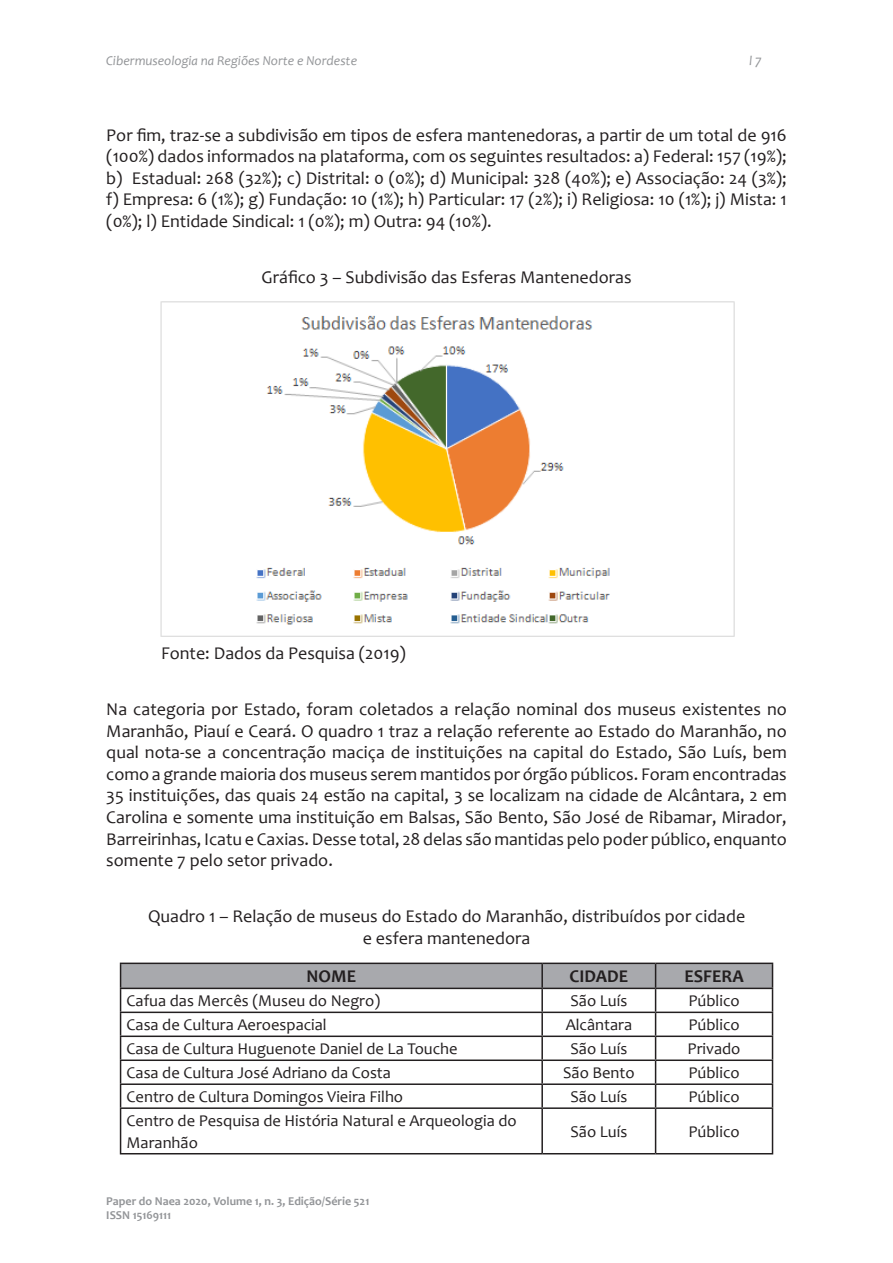
<style>
.page{position:relative;width:893px;height:1263px;background:#fff}
.page>*{position:absolute;margin:0;border:0;box-sizing:border-box;transform-origin:0 0}
.paragrafo{font:18px/21.6px "Candara";color:#231f20;text-align:justify}
.t1{font:700 18px "Candara";color:#231f20}
.t2{font:16.5px/21.6px "Candara";color:#231f20}
.t3{font:italic 13.5px "Candara";color:#939598}
.t4{font:700 12px/14.4px "Candara";color:#939598}
.s1{font-size:14.25px}
</style>
<div class="page">
<img style="left:160px;top:301px;width:575px;height:336px">
<hr style="left:120px;top:962px;width:422px;height:2px;background:#231f20">
<hr style="left:542px;top:962px;width:114px;height:2px;background:#231f20">
<hr style="left:656px;top:962px;width:117px;height:2px;background:#231f20">
<svg style="left:120px;top:963px;width:653px;height:144px"></svg>
<hr style="left:120px;top:1107px;width:422px;height:2px;background:#231f20">
<hr style="left:120px;top:1109px;width:1px;height:44px;background:#231f20">
<hr style="left:542px;top:1107px;width:114px;height:2px;background:#231f20">
<hr style="left:541px;top:1109px;width:2px;height:44px;background:#231f20">
<hr style="left:656px;top:1107px;width:117px;height:2px;background:#231f20">
<hr style="left:655px;top:1109px;width:1px;height:44px;background:#231f20">
<hr style="left:772px;top:1109px;width:1px;height:44px;background:#231f20">
<hr style="left:120px;top:1153px;width:422px;height:1px;background:#231f20">
<hr style="left:542px;top:1153px;width:114px;height:1px;background:#231f20">
<hr style="left:656px;top:1153px;width:117px;height:1px;background:#231f20">
<p class="t3" style="left:106px;top:53px;width:252px">Cibermuseologia na Regiões Norte e Nordeste</p>
<p class="t3" style="left:749px;top:53px;width:14px">l <span class="s1">7</span></p>
<p class="paragrafo" style="left:106px;top:124px;width:682px">Por fim, traz-se a subdivisão em tipos de esfera mantenedoras, a partir de um total de 916 (100%) dados informados na plataforma, com os seguintes resultados: a) Federal: 157 (19%); b) Estadual: 268 (32%); c) Distrital: 0 (0%); d) Municipal: 328 (40%); e) Associação: 24 (3%); f) Empresa: 6 (1%); g) Fundação: 10 (1%); h) Particular: 17 (2%); i) Religiosa: 10 (1%); j) Mista: 1 (0%); l) Entidade Sindical: 1 (0%); m) Outra: 94 (10%).</p>
<p class="paragrafo" style="left:262px;top:266px;width:371px">Gráfico 3 – Subdivisão das Esferas Mantenedoras</p>
<p class="paragrafo" style="left:161px;top:642px;width:246px">Fonte: Dados da Pesquisa (2019)</p>
<p class="paragrafo" style="left:106px;top:698px;width:682px">Na categoria por Estado, foram coletados a relação nominal dos museus existentes no Maranhão, Piauí e Ceará. O quadro 1 traz a relação referente ao Estado do Maranhão, no qual nota-se a concentração maciça de instituições na capital do Estado, São Luís, bem como a grande maioria dos museus serem mantidos por órgão públicos. Foram encontradas 35 instituições, das quais 24 estão na capital, 3 se localizam na cidade de Alcântara, 2 em Carolina e somente uma instituição em Balsas, São Bento, São José de Ribamar, Mirador, Barreirinhas, Icatu e Caxias. Desse total, 28 delas são mantidas pelo poder público, enquanto somente 7 pelo setor privado.</p>
<p class="paragrafo" style="left:148px;top:905px;width:599px;text-align:center">Quadro 1 – Relação de museus do Estado do Maranhão, distribuídos por cidade e esfera mantenedora</p>
<p class="t1" style="left:307px;top:965px;width:51px">NOME</p>
<p class="t1" style="left:569px;top:965px;width:61px">CIDADE</p>
<p class="t1" style="left:684px;top:965px;width:61px">ESFERA</p>
<p class="t2" style="left:127px;top:990px;width:255px">Cafua das Mercês (Museu do Negro)</p>
<p class="t2" style="left:570px;top:990px;width:58px">São Luís</p>
<p class="t2" style="left:688px;top:990px;width:53px">Público</p>
<p class="t2" style="left:127px;top:1014px;width:202px">Casa de Cultura Aeroespacial</p>
<p class="t2" style="left:566px;top:1014px;width:68px">Alcântara</p>
<p class="t2" style="left:688px;top:1014px;width:53px">Público</p>
<p class="t2" style="left:127px;top:1038px;width:333px">Casa de Cultura Huguenote Daniel de La Touche</p>
<p class="t2" style="left:570px;top:1038px;width:58px">São Luís</p>
<p class="t2" style="left:688px;top:1038px;width:54px">Privado</p>
<p class="t2" style="left:127px;top:1062px;width:266px">Casa de Cultura José Adriano da Costa</p>
<p class="t2" style="left:563px;top:1062px;width:73px">São Bento</p>
<p class="t2" style="left:688px;top:1062px;width:53px">Público</p>
<p class="t2" style="left:127px;top:1086px;width:278px">Centro de Cultura Domingos Vieira Filho</p>
<p class="t2" style="left:570px;top:1086px;width:58px">São Luís</p>
<p class="t2" style="left:688px;top:1086px;width:53px">Público</p>
<p class="t2" style="left:127px;top:1110px;width:392px">Centro de Pesquisa de História Natural e Arqueologia do<br>Maranhão</p>
<p class="t2" style="left:570px;top:1120px;width:58px">São Luís</p>
<p class="t2" style="left:688px;top:1120px;width:53px">Público</p>
<p class="t4" style="left:106px;top:1193px;width:264px">Paper do Naea 2020, Volume 1, n. 3, Edição/Série 521<br>ISSN 15169111</p>
</div>
